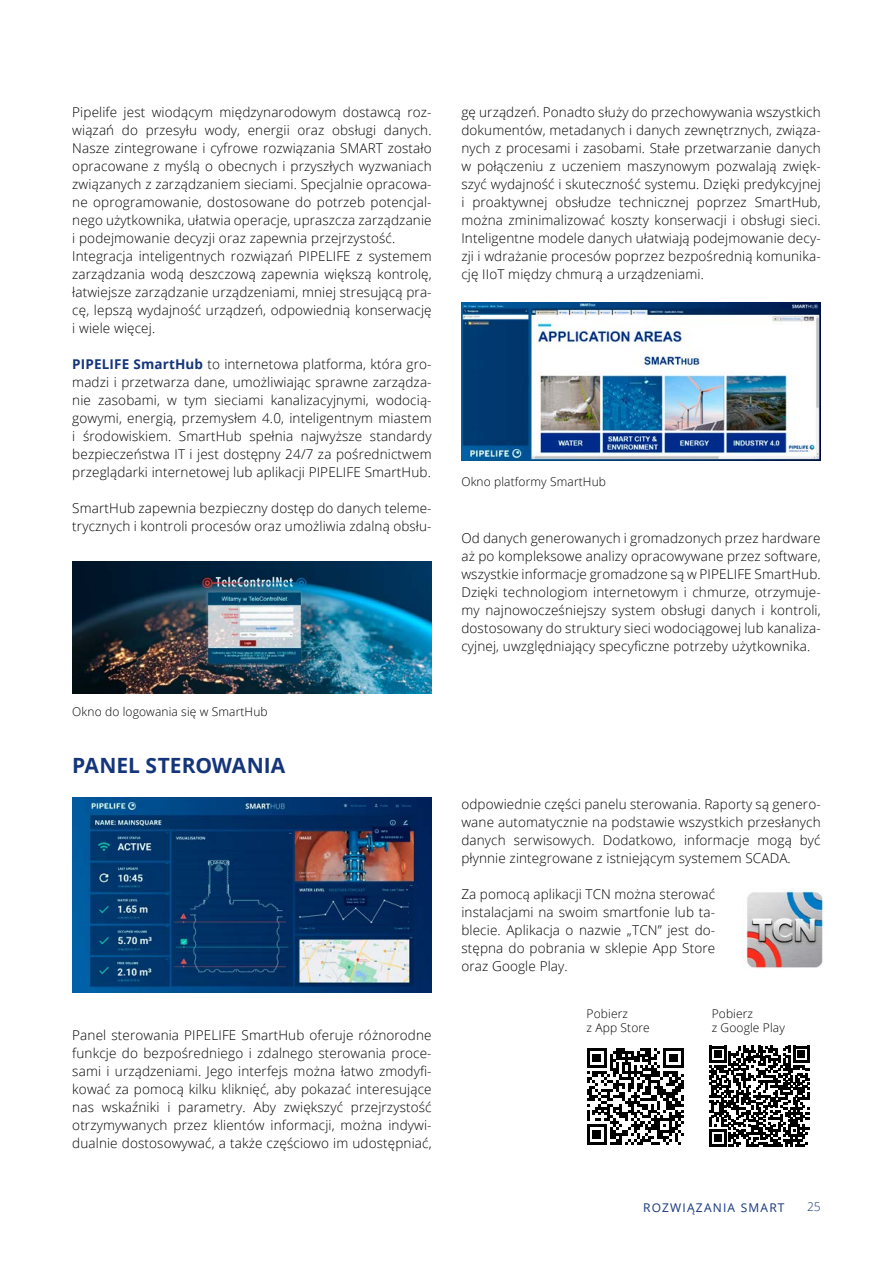
<style>
.page{position:relative;width:893px;height:1263px;background:#fff}
.page>*{position:absolute;margin:0;border:0;box-sizing:border-box;transform-origin:0 0}
.t1{font:700 21px "Open Sans";letter-spacing:.005em;color:#15357b}
.t2{font:300 13.5px/18px "Open Sans";letter-spacing:.01em;color:#000;text-align:justify}
.t3{font:300 12px/14.4px "Open Sans";letter-spacing:.01em;color:#000}
.t4{font:12px "Open Sans";letter-spacing:.1em;color:#15357b}
.t5{font:300 12px "Open Sans";color:#15357b}
.s1{font-weight:700;color:#15357b}
</style>
<div class="page">
<img style="left:72px;top:561px;width:360px;height:132px">
<img style="left:461px;top:303px;width:360px;height:157px">
<img style="left:72px;top:797px;width:360px;height:196px">
<img style="left:743px;top:889px;width:81px;height:80px">
<svg style="left:587px;top:1048px;width:97px;height:97px"></svg>
<svg style="left:709px;top:1046px;width:101px;height:101px"></svg>
<p class="t2" style="left:72px;top:102px;width:361px;text-align:left">Pipelife jest wiodącym międzynarodowym dostawcą roz&shy;wiązań do przesyłu wody, energii oraz obsługi danych.<br>Nasze zintegrowane i cyfrowe rozwiązania SMART zostało opracowane z myślą o obecnych i przyszłych wyzwaniach związanych z zarządzaniem sieciami. Specjalnie opracowa&shy;ne oprogramowanie, dostosowane do potrzeb potencjal&shy;nego użytkownika, ułatwia operacje, upraszcza zarządzanie i podejmowanie decyzji oraz zapewnia przejrzystość.<br>Integracja inteligentnych rozwiązań PIPELIFE z systemem zarządzania wodą deszczową zapewnia większą kontrolę, łatwiejsze zarządzanie urządzeniami, mniej stresującą pra&shy;cę, lepszą wydajność urządzeń, odpowiednią konserwację i wiele więcej.</p>
<p class="t2" style="left:72px;top:354px;width:361px"><span class="s1">PIPELIFE SmartHub</span> to internetowa platforma, która gro&shy;madzi i przetwarza dane, umożliwiając sprawne zarządza&shy;nie zasobami, w tym sieciami kanalizacyjnymi, wodocią&shy;gowymi, energią, przemysłem 4.0, inteligentnym miastem i środowiskiem. SmartHub spełnia najwyższe standardy bezpieczeństwa IT i jest dostępny 24/7 za pośrednictwem przeglądarki internetowej lub aplikacji PIPELIFE SmartHub.</p>
<p class="t2" style="left:72px;top:498px;width:361px">SmartHub zapewnia bezpieczny dostęp do danych teleme&shy;trycznych i kontroli procesów oraz umożliwia zdalną obsłu-</p>
<p class="t3" style="left:72px;top:704px;width:197px">Okno do logowania się w SmartHub</p>
<h1 class="t1" style="left:72px;top:750px;width:215px">PANEL STEROWANIA</h1>
<p class="t2" style="left:72px;top:1026px;width:361px">Panel sterowania PIPELIFE SmartHub oferuje różnorodne funkcje do bezpośredniego i zdalnego sterowania proce&shy;sami i urządzeniami. Jego interfejs można łatwo zmodyfi&shy;kować za pomocą kilku kliknięć, aby pokazać interesujące nas wskaźniki i parametry. Aby zwiększyć przejrzystość otrzymywanych przez klientów informacji, można indywi&shy;dualnie dostosowywać, a także częściowo im udostępniać,</p>
<p class="t2" style="left:461px;top:102px;width:361px">gę urządzeń. Ponadto służy do przechowywania wszystkich dokumentów, metadanych i danych zewnętrznych, związa&shy;nych z procesami i zasobami. Stałe przetwarzanie danych w połączeniu z uczeniem maszynowym pozwalają zwięk&shy;szyć wydajność i skuteczność systemu. Dzięki predykcyjnej i proaktywnej obsłudze technicznej poprzez SmartHub, można zminimalizować koszty konserwacji i obsługi sieci.<br>Inteligentne modele danych ułatwiają podejmowanie decy&shy;zji i wdrażanie procesów poprzez bezpośrednią komunika&shy;cję IIoT między chmurą a urządzeniami.</p>
<p class="t3" style="left:461px;top:474px;width:146px">Okno platformy SmartHub</p>
<p class="t2" style="left:461px;top:529px;width:361px">Od danych generowanych i gromadzonych przez hardware aż po kompleksowe analizy opracowywane przez software, wszystkie informacje gromadzone są w PIPELIFE SmartHub.<br>Dzięki technologiom internetowym i chmurze, otrzymuje&shy;my najnowocześniejszy system obsługi danych i kontroli, dostosowany do struktury sieci wodociągowej lub kanaliza&shy;cyjnej, uwzględniający specyficzne potrzeby użytkownika.</p>
<p class="t2" style="left:461px;top:795px;width:361px">odpowiednie części panelu sterowania. Raporty są genero&shy;wane automatycznie na podstawie wszystkich przesłanych danych serwisowych. Dodatkowo, informacje mogą być płynnie zintegrowane z istniejącym systemem SCADA.</p>
<p class="t2" style="left:461px;top:885px;width:255px">Za pomocą aplikacji TCN można sterować instalacjami na swoim smartfonie lub ta&shy;blecie. Aplikacja o nazwie „TCN” jest do&shy;stępna do pobrania w sklepie App Store oraz Google Play.</p>
<p class="t3" style="left:587px;top:1006px;width:65px">Pobierz<br>z App Store</p>
<p class="t3" style="left:712px;top:1006px;width:75px">Pobierz<br>z Google Play</p>
<p class="t4" style="left:643px;top:1199px;width:143px">ROZWIĄZANIA SMART</p>
<p class="t5" style="left:807px;top:1199px;width:15px">25</p>
</div>
